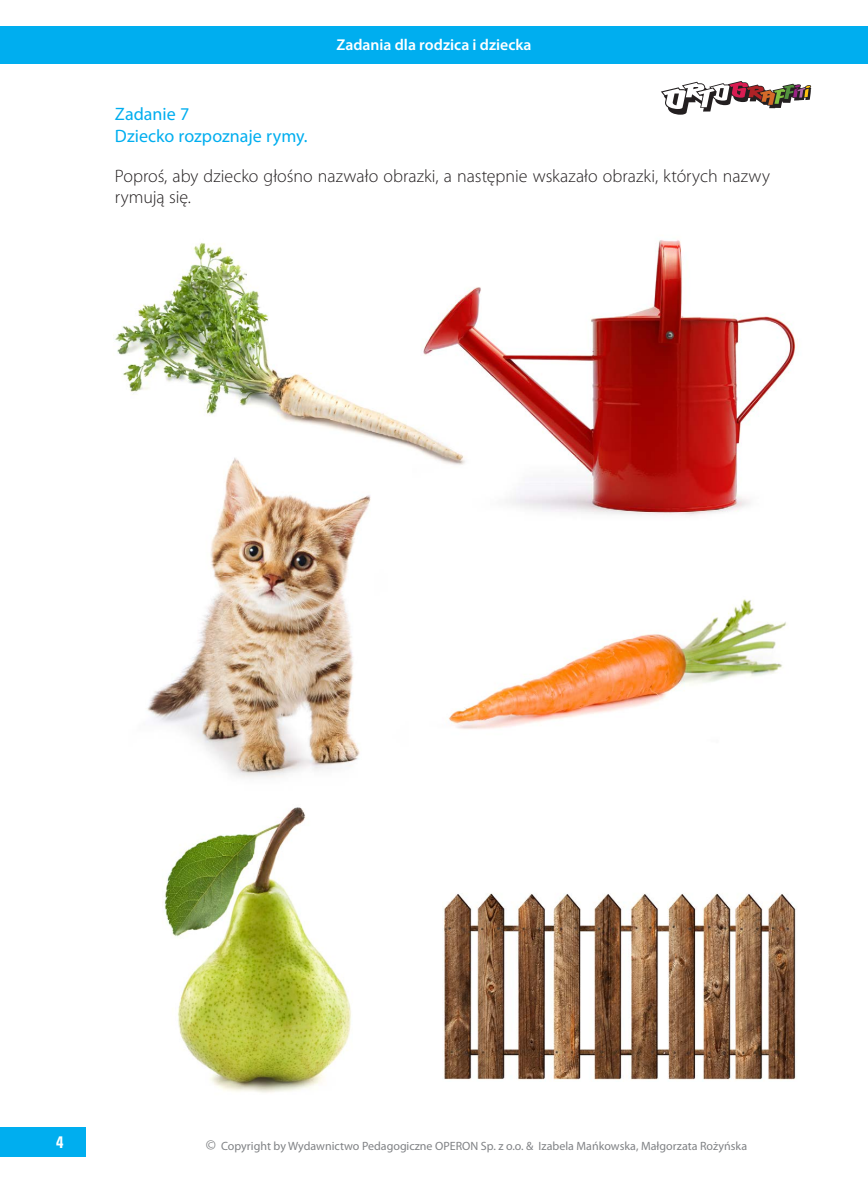
<style>
.page{position:relative;width:868px;height:1191px;background:#fff}
.page>*{position:absolute;margin:0;border:0;box-sizing:border-box;transform-origin:0 0}
.t1{font:300 18px/21.6px "Myriad Pro";color:#231f20}
.t2{font:18px/21.6px "Myriad Pro";color:#00aeef}
.t3{font:700 16.5px "Zurich Cn EU";color:#fff}
.t4{font:600 15.75px "Myriad Pro";color:#fff}
.t5{font:12px "Myriad Pro";color:#808285}
.s1{font-size:15px}
</style>
<div class="page">
<div style="left:0;top:27px;width:867px;height:37px;background:#00aeef"></div>
<div style="left:0;top:1127px;width:85px;height:30px;background:#00aeef"></div>
<svg style="left:661px;top:81px;width:150px;height:34px"></svg>
<img style="left:448px;top:599px;width:339px;height:130px">
<img style="left:147px;top:472px;width:224px;height:306px">
<img style="left:476px;top:240px;width:322px;height:276px">
<img style="left:113px;top:243px;width:363px;height:229px">
<img style="left:443px;top:893px;width:353px;height:187px">
<img style="left:164px;top:807px;width:187px;height:286px">
<p class="t4" style="left:336px;top:35px;width:197px">Zadania dla rodzica i dziecka</p>
<p class="t2" style="left:115px;top:103px;width:194px">Zadanie 7<br>Dziecko rozpoznaje rymy.</p>
<p class="t1" style="left:115px;top:165px;width:656px">Poproś, aby dziecko głośno nazwało obrazki, a następnie wskazało obrazki, których nazwy rymują się.</p>
<p class="t3" style="left:56px;top:1132px;width:10px">4</p>
<p class="t5" style="left:206px;top:1138px;width:542px"><span class="s1">©</span> Copyright by Wydawnictwo Pedagogiczne OPERON Sp. z o.o. &amp; Izabela Mańkowska, Małgorzata Rożyńska</p>
</div>
